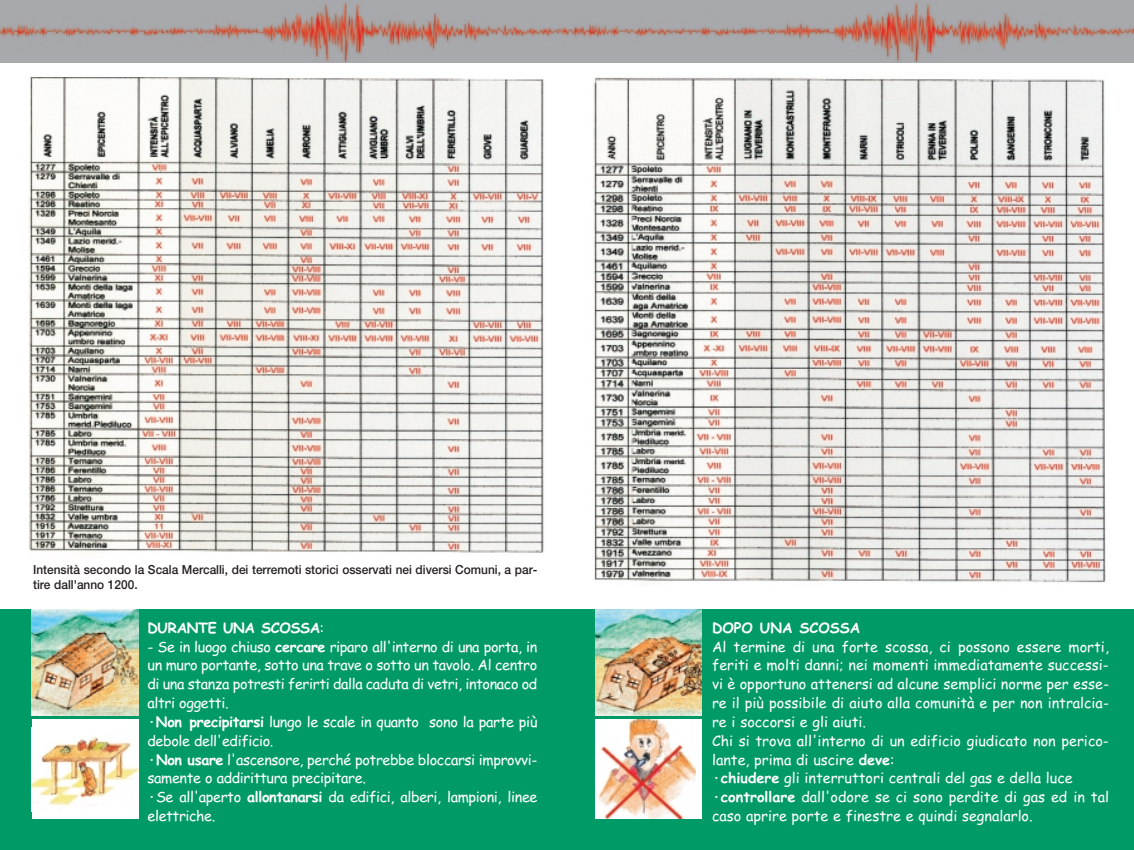
<style>
.page{position:relative;width:1134px;height:850px;background:#fff}
.page>*{position:absolute;margin:0;border:0;box-sizing:border-box;transform-origin:0 0}
.t1{font:14.38px/18.9px "Comic Sans MS";color:#fff}
.t2{font:14.38px/18.9px "Comic Sans MS";letter-spacing:-.025em;color:#fff}
.t3{font:700 14.38px "Comic Sans MS";letter-spacing:-.025em;color:#fff}
.t4{font:700 14.38px "Comic Sans MS";color:#fff}
.t5{font:500 12.5px/15px "Helvetica Neue";color:#231f20;scale:.95 1}
.s1{font-weight:400}
.s2{font-weight:700}
</style>
<div class="page">
<div style="left:0;top:609px;width:1134px;height:241px;background:#009a67"></div>
<img style="left:0;top:0;width:567px;height:62px">
<svg style="left:567px;top:0;width:567px;height:62px;background:#ab9e9e"></svg>
<div style="left:595px;top:719px;width:107px;height:100px;background:#fff"></div>
<img style="left:598px;top:719px;width:98px;height:100px">
<img style="left:595px;top:609px;width:107px;height:107px">
<img style="left:29px;top:78px;width:515px;height:475px">
<img style="left:593px;top:77px;width:513px;height:506px">
<div style="left:32px;top:719px;width:106px;height:100px;background:#fff"></div>
<img style="left:32px;top:737px;width:106px;height:69px">
<img style="left:32px;top:609px;width:106px;height:107px">
<p class="t5" style="left:33px;top:563px;width:532px">Intensità secondo la Scala Mercalli, dei terremoti storici osservati nei diversi Comuni, a par&shy;tire dall'anno 1200.</p>
<p class="t3" style="left:148px;top:622px;width:178px">DURANTE UNA SCOSSA<span class="s1">:</span></p>
<p class="t2" style="left:148px;top:639px;width:391px">- Se in luogo chiuso <span class="s2">cercare</span> riparo all'interno di una porta, in un muro portante, sotto una trave o sotto un tavolo. Al centro di una stanza potresti ferirti dalla caduta di vetri, intonaco od altri oggetti.<br><span class="s2">·Non precipitarsi</span> lungo le scale in quanto sono la parte più debole dell'edificio.<br><span class="s2">·Non usare</span> l'ascensore, perché potrebbe bloccarsi improvvi&shy;samente o addirittura precipitare.<br><span class="s2">·</span>Se all'aperto <span class="s2">allontanarsi</span> da edifici, alberi, lampioni, linee elettriche.</p>
<p class="t4" style="left:712px;top:622px;width:150px">DOPO UNA SCOSSA</p>
<p class="t1" style="left:712px;top:639px;width:398px">Al termine di una forte scossa, ci possono essere morti, feriti e molti danni; nei momenti immediatamente successi&shy;vi è opportuno attenersi ad alcune semplici norme per esse&shy;re il più possibile di aiuto alla comunità e per non intralcia&shy;re i soccorsi e gli aiuti.<br>Chi si trova all'interno di un edificio giudicato non perico&shy;lante, prima di uscire <span class="s2">deve</span>:<br><span class="s2">·chiudere</span> gli interruttori centrali del gas e della luce <span class="s2">·controllare</span> dall'odore se ci sono perdite di gas ed in tal caso aprire porte e finestre e quindi segnalarlo.</p>
</div>
